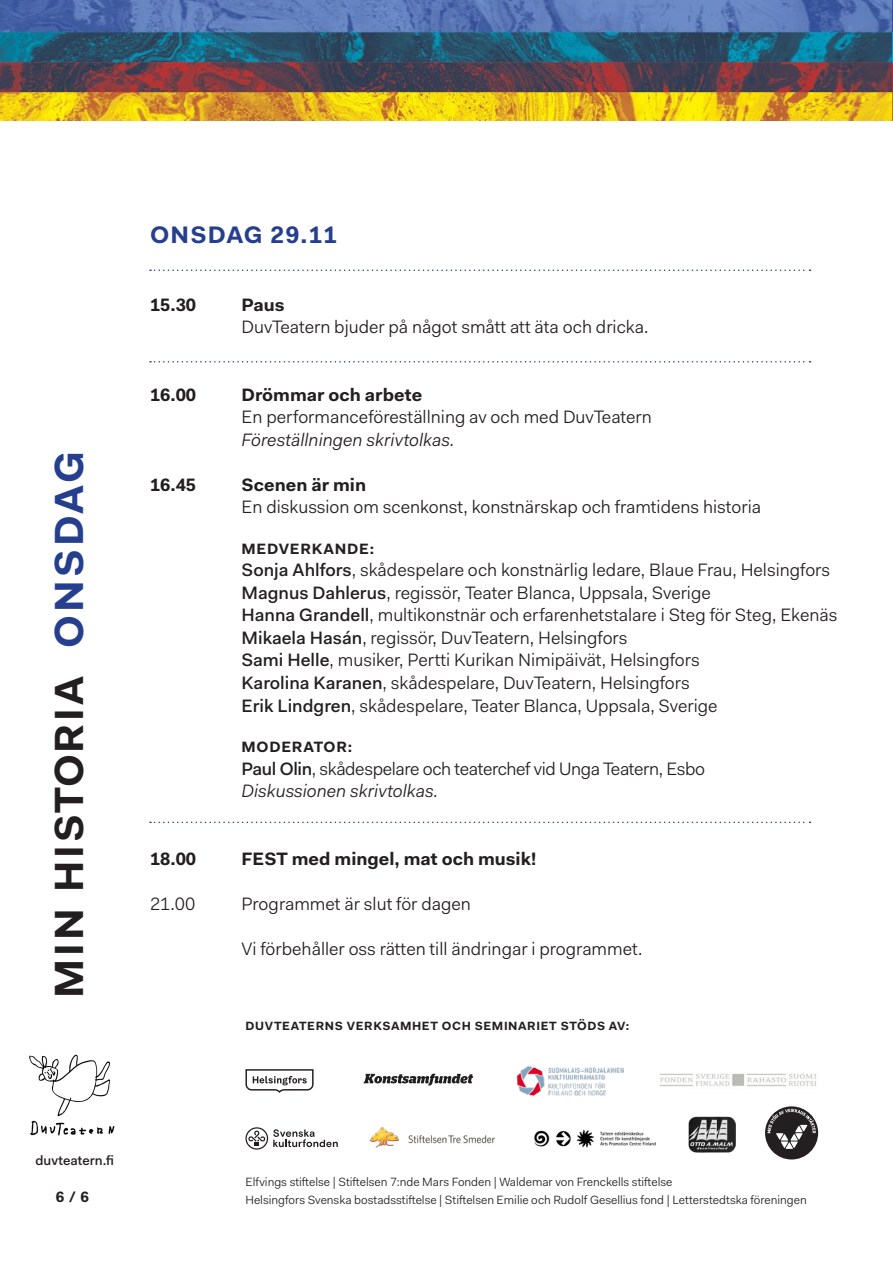
<style>
.page{position:relative;width:893px;height:1263px;background:#fff}
.page>*{position:absolute;margin:0;border:0;box-sizing:border-box;transform-origin:0 0}
.t1{font:700 40.95px "Fakt Pro";letter-spacing:.075em;color:#231f20}
.t2{font:700 24px "Fakt Pro";letter-spacing:.05em;color:#253f8e}
.t3{font:18px/22.5px "Fakt Pro Blond";color:#231f20}
.t4{font:700 18px "Fakt Pro";color:#231f20}
.t5{font:18px/22.5px "Fakt Pro Blond";letter-spacing:-.02em;color:#231f20}
.t6{font:italic 18px "Fakt Pro Blond";color:#231f20}
.t7{font:700 15px "Fakt Pro";letter-spacing:.05em;color:#231f20}
.t8{font:500 13.5px "Fakt Pro";color:#231f20}
.t9{font:12px/18px "Fakt Pro Blond";color:#231f20}
.t10{font:700 12px "Fakt Pro";letter-spacing:.05em;color:#231f20}
.s1{color:#253f8e}
.s2{font-family:"Fakt Pro";font-weight:500}
.s3{font-style:italic}
</style>
<div class="page">
<img style="left:29px;top:1054px;width:86px;height:82px">
<img style="left:0;top:0;width:893px;height:121px">
<svg style="left:150px;top:361px;width:660px;height:1px"></svg>
<svg style="left:150px;top:821px;width:660px;height:2px"></svg>
<svg style="left:245px;top:1069px;width:69px;height:24px"></svg>
<svg style="left:364px;top:1074px;width:109px;height:11px"></svg>
<img style="left:516px;top:1066px;width:108px;height:31px">
<img style="left:659px;top:1073px;width:158px;height:14px">
<img style="left:688px;top:1116px;width:47px;height:36px">
<svg style="left:245px;top:1127px;width:93px;height:22px"></svg>
<img style="left:369px;top:1127px;width:126px;height:21px">
<img style="left:534px;top:1129px;width:122px;height:19px">
<svg style="left:765px;top:1106px;width:53px;height:53px"></svg>
<svg style="left:150px;top:269px;width:660px;height:2px"></svg>
<h1 class="t1" style="left:42px;top:998px;width:549px;rotate:-90deg">MIN HISTORIA <span class="s1">ONSDAG</span></h1>
<h2 class="t2" style="left:150px;top:219px;width:188px">ONSDAG 29.11</h2>
<p class="t4" style="left:150px;top:293px;width:48px">15.30</p>
<p class="t4" style="left:241px;top:293px;width:45px">Paus</p>
<p class="t3" style="left:241px;top:316px;width:409px">DuvTeatern bjuder på något smått att äta och dricka.</p>
<p class="t4" style="left:150px;top:383px;width:48px">16.00</p>
<p class="t4" style="left:241px;top:383px;width:182px">Drömmar och arbete</p>
<p class="t3" style="left:241px;top:406px;width:412px">En performanceföreställning av och med DuvTeatern</p>
<p class="t6" style="left:241px;top:428px;width:214px">Föreställningen skrivtolkas.</p>
<p class="t4" style="left:150px;top:473px;width:48px">16.45</p>
<p class="t4" style="left:241px;top:473px;width:126px">Scenen är min</p>
<p class="t3" style="left:241px;top:496px;width:521px">En diskussion om scenkonst, konstnärskap och framtidens historia</p>
<p class="t7" style="left:242px;top:539px;width:134px">MEDVERKANDE:</p>
<p class="t3" style="left:241px;top:559px;width:597px"><span class="s2">Sonja Ahlfors</span>, skådespelare och konstnärlig ledare, Blaue Frau, Helsingfors <span class="s2">Magnus Dahlerus</span>, regissör, Teater Blanca, Uppsala, Sverige<br><span class="s2">Hanna Grandell</span>, multikonstnär och erfarenhetstalare i Steg för Steg, Ekenäs <span class="s2">Mikaela Hasán</span>, regissör, DuvTeatern, Helsingfors<br><span class="s2">Sami Helle</span>, musiker, Pertti Kurikan Nimipäivät, Helsingfors<br><span class="s2">Karolina Karanen</span>, skådespelare, DuvTeatern, Helsingfors<br><span class="s2">Erik Lindgren</span>, skådespelare, Teater Blanca, Uppsala, Sverige</p>
<p class="t7" style="left:242px;top:737px;width:112px">MODERATOR:</p>
<p class="t5" style="left:241px;top:757px;width:465px"><span class="s2">Paul Olin</span>, skådespelare och teaterchef vid Unga Teatern, Esbo<br><span class="s3">Diskussionen skrivtolkas.</span></p>
<p class="t4" style="left:150px;top:846px;width:48px">18.00</p>
<p class="t4" style="left:241px;top:846px;width:296px">FEST med mingel, mat och musik!</p>
<p class="t3" style="left:150px;top:892px;width:47px">21.00</p>
<p class="t3" style="left:241px;top:892px;width:231px">Programmet är slut för dagen</p>
<p class="t3" style="left:241px;top:937px;width:402px">Vi förbehåller oss rätten till ändringar i programmet.</p>
<p class="t10" style="left:245px;top:1017px;width:385px">DUVTEATERNS VERKSAMHET OCH SEMINARIET STÖDS AV:</p>
<p class="t8" style="left:35px;top:1151px;width:80px">duvteatern.fi</p>
<p class="t7" style="left:56px;top:1187px;width:35px">6 / 6</p>
<p class="t9" style="left:245px;top:1173px;width:563px">Elfvings stiftelse | Stiftelsen 7:nde Mars Fonden | Waldemar von Frenckells stiftelse<br>Helsingfors Svenska bostadsstiftelse | Stiftelsen Emilie och Rudolf Gesellius fond | Letterstedtska föreningen</p>
</div>
